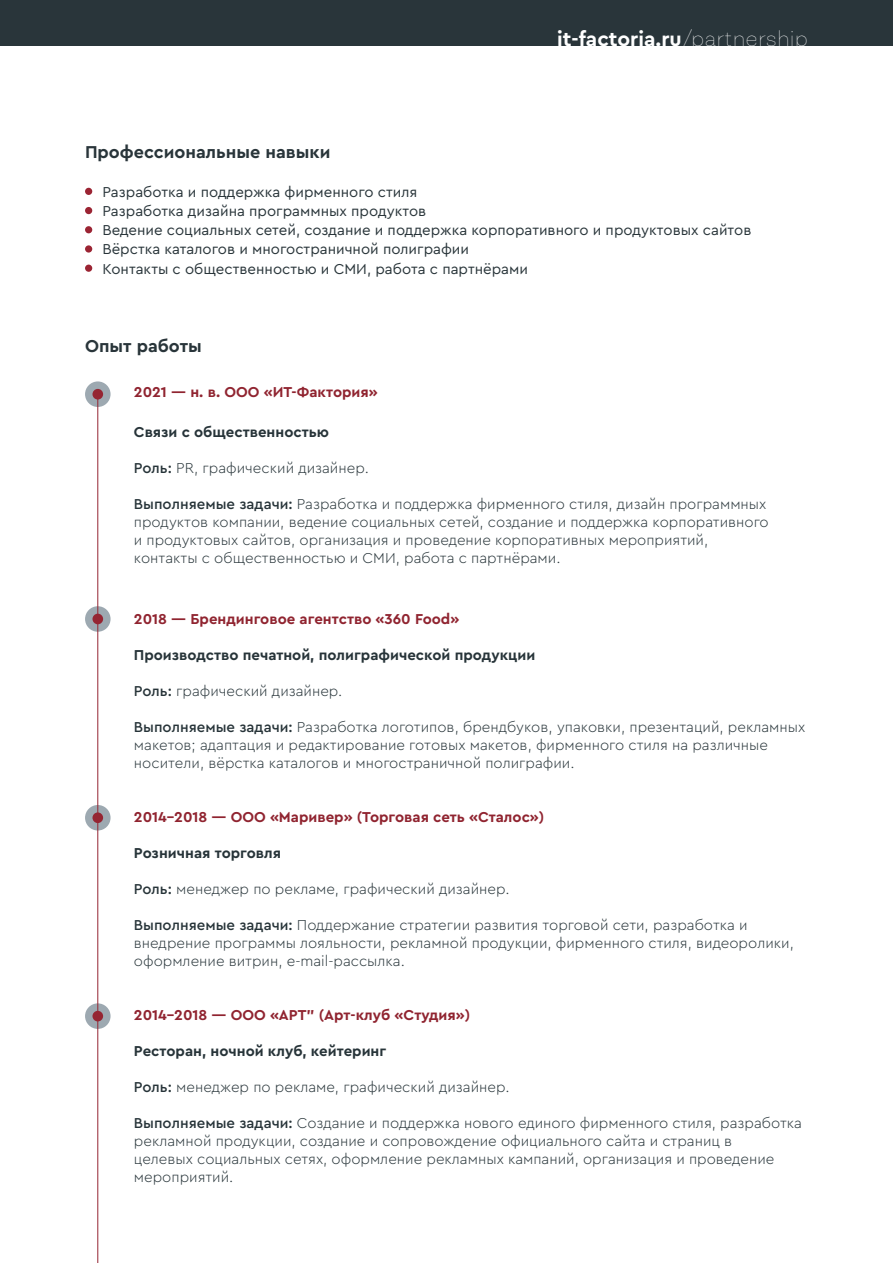
<style>
.page{position:relative;width:893px;height:1263px;background:#fff}
.page>*{position:absolute;margin:0;border:0;box-sizing:border-box;transform-origin:0 0}
.t1{font:700 21px "Cera Pro";color:#fff}
.t2{font:700 18px "Cera Pro";color:#29353a}
.t3{font:300 15px/18px "Cera Pro";color:#273439}
.t4{font:15px/19.2px "Cera Pro";color:#29353a}
.t5{font:700 15px "Cera Pro";color:#902430}
.t6{font:700 15px "Cera Pro";color:#273439}
.s1{font-family:"Closer Text";font-weight:100}
.s2{font-weight:500}
</style>
<div class="page">
<div style="left:85px;top:188px;width:7px;height:7px;background:#9b2433;border-radius:50%"></div>
<div style="left:85px;top:207px;width:7px;height:7px;background:#9b2433;border-radius:50%"></div>
<div style="left:85px;top:226px;width:7px;height:7px;background:#9b2433;border-radius:50%"></div>
<div style="left:85px;top:245px;width:7px;height:8px;background:#9b2433;border-radius:50%"></div>
<div style="left:85px;top:265px;width:7px;height:7px;background:#9b2433;border-radius:50%"></div>
<div style="left:0;top:0;width:893px;height:46px;background:#29353a"></div>
<div style="left:85px;top:381px;width:26px;height:26px;background:#9da9b1;border-radius:50%"></div>
<div style="left:92px;top:389px;width:11px;height:10px;background:#952532;border-radius:50%"></div>
<div style="left:85px;top:606px;width:26px;height:26px;background:#9da9b1;border-radius:50%"></div>
<div style="left:92px;top:614px;width:11px;height:10px;background:#952532;border-radius:50%"></div>
<div style="left:85px;top:805px;width:26px;height:25px;background:#9da9b1;border-radius:50%"></div>
<div style="left:92px;top:812px;width:11px;height:11px;background:#952532;border-radius:50%"></div>
<div style="left:85px;top:1003px;width:26px;height:26px;background:#9da9b1;border-radius:50%"></div>
<div style="left:92px;top:1011px;width:11px;height:10px;background:#952532;border-radius:50%"></div>
<hr style="left:97px;top:394px;width:1px;height:869px;background:#952532">
<h1 class="t1" style="left:557px;top:25px;width:252px">it-factoria.ru<span class="s1">/partnership</span></h1>
<p class="t2" style="left:85px;top:140px;width:247px">Профессиональные навыки</p>
<p class="t4" style="left:102px;top:181px;width:651px">Разработка и поддержка фирменного стиля<br>Разработка дизайна программных продуктов<br>Ведение социальных сетей, создание и поддержка корпоративного и продуктовых сайтов Вёрстка каталогов и многостраничной полиграфии<br>Контакты с общественностью и СМИ, работа с партнёрами</p>
<p class="t2" style="left:85px;top:334px;width:118px">Опыт работы</p>
<p class="t5" style="left:134px;top:382px;width:245px">2021 — н. в. ООО «ИТ-Фактория»</p>
<p class="t6" style="left:134px;top:422px;width:197px">Связи с общественностью</p>
<p class="t3" style="left:134px;top:458px;width:236px"><span class="s2">Роль:</span> PR, графический дизайнер.</p>
<p class="t3" style="left:134px;top:494px;width:636px"><span class="s2">Выполняемые задачи:</span> Разработка и поддержка фирменного стиля, дизайн программных продуктов компании, ведение социальных сетей, создание и поддержка корпоративного и продуктовых сайтов, организация и проведение корпоративных мероприятий, контакты с общественностью и СМИ, работа с партнёрами.</p>
<p class="t5" style="left:134px;top:609px;width:327px">2018 — Брендинговое агентство «360 Food»</p>
<p class="t6" style="left:134px;top:645px;width:403px">Производство печатной, полиграфической продукции</p>
<p class="t3" style="left:134px;top:682px;width:210px"><span class="s2">Роль:</span> графический дизайнер.</p>
<p class="t3" style="left:134px;top:718px;width:673px"><span class="s2">Выполняемые задачи:</span> Разработка логотипов, брендбуков, упаковки, презентаций, рекламных макетов; адаптация и редактирование готовых макетов, фирменного стиля на различные носители, вёрстка каталогов и многостраничной полиграфии.</p>
<p class="t5" style="left:134px;top:807px;width:412px">2014-2018 — ООО «Маривер» (Торговая сеть «Сталос»)</p>
<p class="t6" style="left:134px;top:843px;width:149px">Розничная торговля</p>
<p class="t3" style="left:134px;top:880px;width:377px"><span class="s2">Роль:</span> менеджер по рекламе, графический дизайнер.</p>
<p class="t3" style="left:134px;top:916px;width:661px"><span class="s2">Выполняемые задачи:</span> Поддержание стратегии развития торговой сети, разработка и внедрение программы лояльности, рекламной продукции, фирменного стиля, видеоролики, оформление витрин, е-mail-рассылка.</p>
<p class="t5" style="left:134px;top:1005px;width:338px">2014-2018 — ООО «АРТ” (Арт-клуб «Студия»)</p>
<p class="t6" style="left:134px;top:1041px;width:254px">Ресторан, ночной клуб, кейтеринг</p>
<p class="t3" style="left:134px;top:1078px;width:377px"><span class="s2">Роль:</span> менеджер по рекламе, графический дизайнер.</p>
<p class="t3" style="left:134px;top:1114px;width:670px"><span class="s2">Выполняемые задачи:</span> Создание и поддержка нового единого фирменного стиля, разработка рекламной продукции, создание и сопровождение официального сайта и страниц в<br>целевых социальных сетях, оформление рекламных кампаний, организация и проведение мероприятий.</p>
</div>
